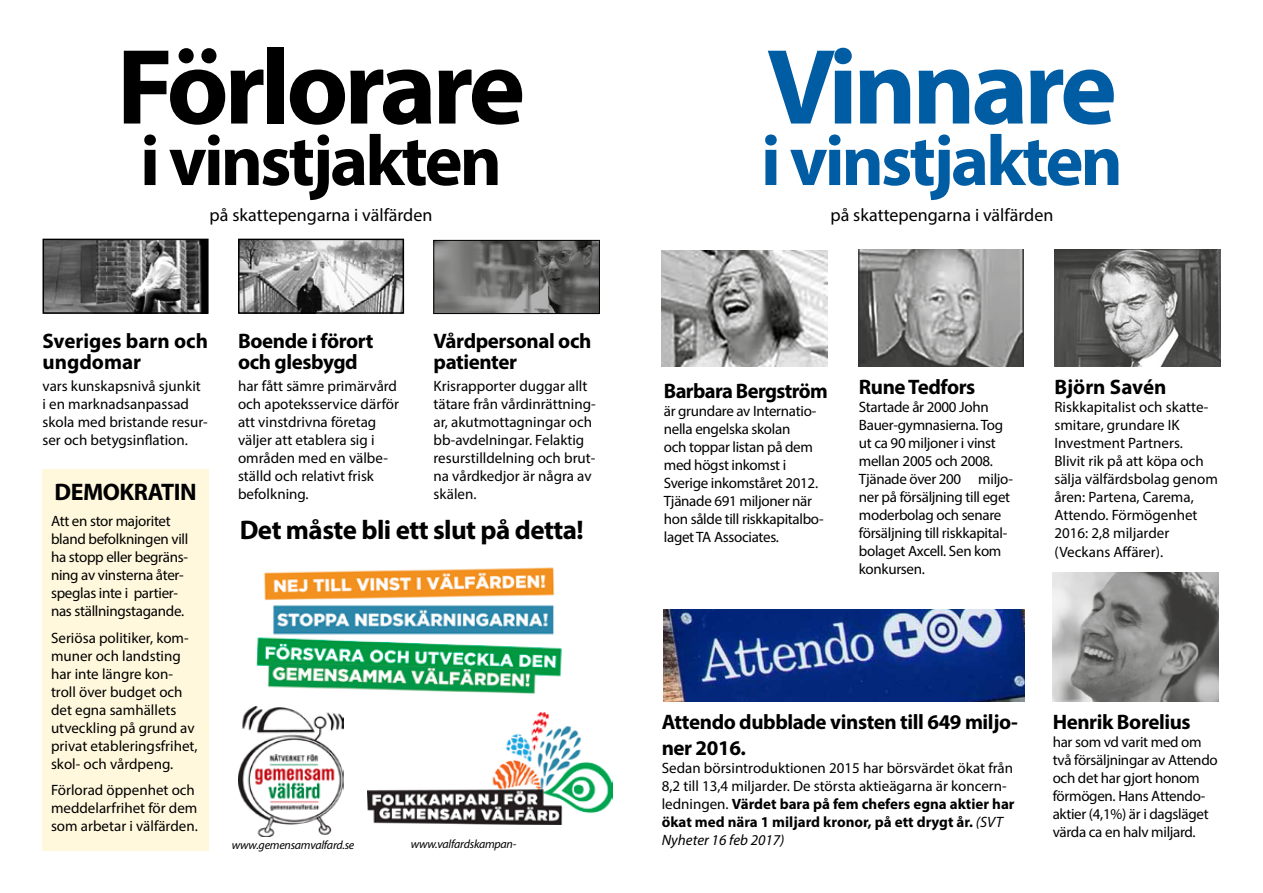
<style>
.page{position:relative;width:1263px;height:893px;background:#fff}
.page>*{position:absolute;margin:0;border:0;box-sizing:border-box;transform-origin:0 0}
.t1{font:700 108px "Myriad Pro";letter-spacing:-.04em;color:#000}
.t2{font:700 108px "Myriad Pro";letter-spacing:-.04em;color:#005da4}
.t3{font:700 72px "Myriad Pro";letter-spacing:-.04em;color:#005da4}
.t4{font:700 72px "Myriad Pro";letter-spacing:-.04em;color:#000}
.t5{font:700 27px "Myriad Pro";letter-spacing:-.02em;color:#000}
.t6{font:700 24px "Myriad Pro";letter-spacing:-.02em;color:#000}
.t7{font:700 21px/21px "Myriad Pro";letter-spacing:-.02em;color:#000}
.t8{font:700 21px/21px "Myriad Pro";color:#000}
.t9{font:18px "Myriad Pro";color:#000}
.t10{font:15px/18px "Myriad Pro";color:#000}
.t11{font:15px/18px "Myriad Pro";letter-spacing:-.02em;color:#000}
.t12{font:italic 12px "Myriad Pro";letter-spacing:-.02em;color:#000}
.s1{font-weight:700}
.s2{font-style:italic}
</style>
<div class="page">
<img style="left:662px;top:250px;width:166px;height:117px">
<img style="left:1054px;top:250px;width:166px;height:117px">
<img style="left:368px;top:713px;width:244px;height:111px">
<div style="left:43px;top:469px;width:166px;height:381px;background:#fff8dc"></div>
<img style="left:859px;top:250px;width:164px;height:117px">
<img style="left:663px;top:610px;width:362px;height:92px">
<img style="left:1053px;top:572px;width:166px;height:130px">
<img style="left:46px;top:242px;width:160px;height:69px">
<div style="left:43px;top:239px;width:166px;height:75px;border:2px solid #000"></div>
<img style="left:241px;top:242px;width:160px;height:69px">
<div style="left:238px;top:239px;width:166px;height:75px;border:2px solid #000"></div>
<img style="left:435px;top:242px;width:163px;height:70px">
<div style="left:433px;top:240px;width:167px;height:74px;border:1px solid #000"></div>
<img style="left:238px;top:707px;width:105px;height:129px">
<img style="left:256px;top:567px;width:306px;height:127px">
<h1 class="t1" style="left:117px;top:17px;width:410px">Förlorare</h1>
<h2 class="t4" style="left:140px;top:114px;width:363px">i vinstjakten</h2>
<p class="t9" style="left:210px;top:204px;width:224px">på skattepengarna i välfärden</p>
<h1 class="t2" style="left:767px;top:17px;width:352px">Vinnare</h1>
<h2 class="t3" style="left:761px;top:114px;width:363px">i vinstjakten</h2>
<p class="t9" style="left:830px;top:204px;width:224px">på skattepengarna i välfärden</p>
<h3 class="t7" style="left:433px;top:329px;width:159px">Vårdpersonal och patienter</h3>
<p class="t10" style="left:433px;top:377px;width:164px">Krisrapporter duggar allt tätare från vårdinrättning&shy;ar, akutmottagningar och bb-avdelningar. Felaktig resurstilldelning och brut&shy;na vårdkedjor är några av</p>
<h3 class="t7" style="left:238px;top:329px;width:137px">Boende i förort och glesbygd</h3>
<p class="t10" style="left:238px;top:377px;width:162px">har fått sämre primärvård och apoteksservice därför att vinstdrivna företag väljer att etablera sig i områden med en välbe&shy;ställd och relativt frisk befolkning.</p>
<h3 class="t8" style="left:43px;top:329px;width:167px">Sveriges barn och ungdomar</h3>
<p class="t10" style="left:43px;top:377px;width:167px">vars kunskapsnivå sjunkit i en marknadsanpassad skola med bristande resur&shy;ser och betygsinflation.</p>
<h3 class="t7" style="left:664px;top:380px;width:165px">Barbara Bergström</h3>
<h3 class="t7" style="left:859px;top:375px;width:118px">Rune Tedfors</h3>
<p class="t11" style="left:859px;top:397px;width:156px">Startade år 2000 John<br>Bauer-gymnasierna. Tog ut ca 90 miljoner i vinst mellan 2005 och 2008.<br>Tjänade över 200 miljo&shy;ner på försäljning till eget moderbolag och senare försäljning till riskkapital&shy;bolaget Axcell. Sen kom konkursen.</p>
<p class="t11" style="left:664px;top:402px;width:161px">är grundare av Internatio&shy;nella engelska skolan<br>och toppar listan på dem med högst inkomst i<br>Sverige inkomståret 2012.<br>Tjänade 691 miljoner när hon sålde till riskkapitalbo&shy;laget TA Associates.</p>
<h3 class="t6" style="left:54px;top:476px;width:144px">DEMOKRATIN</h3>
<p class="t10" style="left:433px;top:485px;width:44px">skälen.</p>
<p class="t11" style="left:51px;top:512px;width:139px">Att en stor majoritet bland befolkningen vill ha stopp eller begräns&shy;ning av vinsterna åter&shy;speglas inte i partier&shy;nas ställningstagande.</p>
<p class="t10" style="left:51px;top:628px;width:148px">Seriösa politiker, kom&shy;muner och landsting har inte längre kon&shy;troll över budget och det egna samhällets utveckling på grund av privat etableringsfrihet, skol- och vårdpeng.</p>
<p class="t10" style="left:51px;top:781px;width:148px">Förlorad öppenhet och meddelarfrihet för dem som arbetar i välfärden.</p>
<h3 class="t5" style="left:240px;top:512px;width:346px">Det måste bli ett slut på detta!</h3>
<h3 class="t7" style="left:662px;top:709px;width:358px;line-height:25.2px">Attendo dubblade vinsten till 649 miljo&shy;ner 2016.</h3>
<p class="t10" style="left:662px;top:758px;width:354px">Sedan börsintroduktionen 2015 har börsvärdet ökat från 8,2 till 13,4 miljarder. De största aktieägarna är koncern&shy;ledningen. <span class="s1">Värdet bara på fem chefers egna aktier har ökat med nära 1 miljard kronor, på ett drygt år.</span> <span class="s2">(SVT Nyheter 16 feb 2017)</span></p>
<p class="t12" style="left:232px;top:837px;width:124px">www.gemensamvalfard.se</p>
<p class="t12" style="left:411px;top:837px;width:107px">www.valfardskampan-</p>
<h3 class="t8" style="left:1054px;top:375px;width:113px">Björn Savén</h3>
<p class="t10" style="left:1054px;top:397px;width:165px">Riskkapitalist och skatte&shy;smitare, grundare IK<br>Investment Partners.<br>Blivit rik på att köpa och sälja välfärdsbolag genom åren: Partena, Carema,<br>Attendo. Förmögenhet<br>2016: 2,8 miljarder</p>
<p class="t10" style="left:1054px;top:543px;width:110px">(Veckans Affärer).</p>
<h3 class="t7" style="left:1053px;top:711px;width:139px">Henrik Borelius</h3>
<p class="t11" style="left:1053px;top:733px;width:167px">har som vd varit med om två försäljningar av Attendo och det har gjort honom förmögen. Hans Attendo&shy;aktier (4,1%) är i dagsläget värda ca en halv miljard.</p>
</div>
